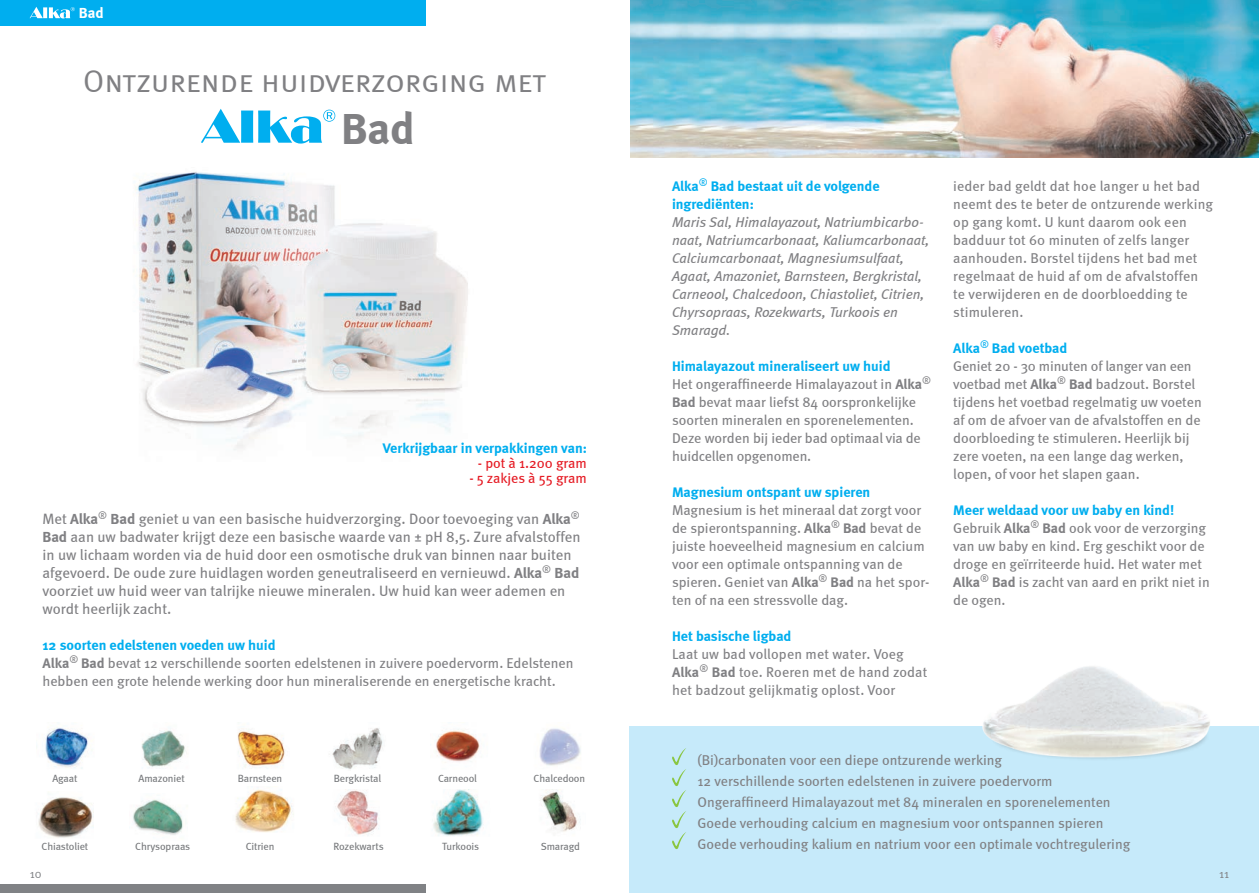
<style>
.page{position:relative;width:1259px;height:893px;background:#fff}
.page>*{position:absolute;margin:0;border:0;box-sizing:border-box;transform-origin:0 0}
.t1{font:700 44.7px "Meta";color:#808083}
.t2{font:31.5px "Meta Normal Caps";color:#808083}
.t3{font:15px/18px "Meta";color:#808083}
.t4{font:700 15px "Meta";color:#fff}
.t5{font:14.25px/18px "Meta";color:#808083}
.t6{font:italic 14.25px/18px "Meta";color:#808083}
.t7{font:700 14.25px/18px "Meta";color:#00aeef}
.t8{font:14.25px "Meta";color:#e51a23}
.t9{font:12px "Meta Normal Caps";color:#808285}
.t10{font:10.5px "Meta";letter-spacing:-.01em;color:#76787b}
.s1{font-weight:700}
</style>
<div class="page">
<img style="left:135px;top:172px;width:333px;height:278px">
<svg style="left:201px;top:109px;width:134px;height:35px"></svg>
<div style="left:0;top:0;width:425px;height:26px;background:#00aeef"></div>
<div style="left:0;top:884px;width:425px;height:9px;background:#808285"></div>
<img style="left:45px;top:728px;width:44px;height:41px">
<img style="left:141px;top:730px;width:45px;height:37px">
<img style="left:237px;top:728px;width:48px;height:41px">
<img style="left:332px;top:728px;width:51px;height:41px">
<img style="left:539px;top:728px;width:42px;height:38px">
<img style="left:436px;top:729px;width:44px;height:34px">
<img style="left:235px;top:789px;width:59px;height:44px">
<img style="left:133px;top:799px;width:50px;height:36px">
<img style="left:335px;top:790px;width:44px;height:45px">
<img style="left:433px;top:790px;width:50px;height:46px">
<img style="left:540px;top:790px;width:41px;height:42px">
<img style="left:38px;top:797px;width:55px;height:41px">
<svg style="left:30px;top:7px;width:45px;height:11px"></svg>
<div style="left:629px;top:726px;width:630px;height:167px;background:#c6eafa"></div>
<img style="left:631px;top:0;width:628px;height:158px">
<svg style="left:672px;top:748px;width:14px;height:101px"></svg>
<img style="left:982px;top:666px;width:228px;height:93px">
<p class="t4" style="left:79px;top:4px;width:26px">Bad</p>
<p class="t2" style="left:83px;top:63px;width:465px">Ontzurende huidverzorging met</p>
<p class="t1" style="left:341px;top:102px;width:75px">Bad</p>
<p class="t7" style="left:383px;top:439px;width:206px">Verkrijgbaar in verpakkingen van:</p>
<p class="t8" style="left:478px;top:455px;width:111px">- pot à 1.200 gram</p>
<p class="t8" style="left:469px;top:470px;width:119px">- 5 zakjes à 55 gram</p>
<p class="t3" style="left:43px;top:509px;width:539px">Met <span class="s1">Alka</span><sup>®</sup> <span class="s1">Bad</span> geniet u van een basische huidverzorging. Door toevoeging van <span class="s1">Alka</span><sup>® </sup><span class="s1">Bad</span> aan uw badwater krijgt deze een basische waarde van ± pH 8,5. Zure afvalstoffen in uw lichaam worden via de huid door een osmotische druk van binnen naar buiten afgevoerd. De oude zure huidlagen worden geneutraliseerd en vernieuwd. <span class="s1">Alka</span><sup>®</sup> <span class="s1">Bad </span>voorziet uw huid weer van talrijke nieuwe mineralen. Uw huid kan weer ademen en wordt heerlijk zacht.</p>
<p class="t7" style="left:43px;top:635px;width:235px">12 soorten edelstenen voeden uw huid</p>
<p class="t5" style="left:43px;top:653px;width:532px"><span class="s1">Alka</span><sup>®</sup> <span class="s1">Bad</span> bevat 12 verschillende soorten edelstenen in zuivere poedervorm. Edelstenen hebben een grote helende werking door hun mineraliserende en energetische kracht.</p>
<p class="t10" style="left:52px;top:772px;width:27px">Agaat</p>
<p class="t10" style="left:41px;top:840px;width:48px">Chiastoliet</p>
<p class="t9" style="left:30px;top:866px;width:13px">10</p>
<p class="t10" style="left:139px;top:772px;width:48px">Amazoniet</p>
<p class="t10" style="left:135px;top:840px;width:56px">Chrysopraas</p>
<p class="t10" style="left:238px;top:772px;width:46px">Barnsteen</p>
<p class="t10" style="left:246px;top:840px;width:30px">Citrien</p>
<p class="t10" style="left:334px;top:772px;width:49px">Bergkristal</p>
<p class="t10" style="left:333px;top:840px;width:52px">Rozekwarts</p>
<p class="t10" style="left:438px;top:772px;width:40px">Carneool</p>
<p class="t10" style="left:442px;top:840px;width:38px">Turkoois</p>
<p class="t10" style="left:533px;top:772px;width:53px">Chalcedoon</p>
<p class="t10" style="left:541px;top:840px;width:41px">Smaragd</p>
<p class="t7" style="left:672px;top:176px;width:209px">Alka<sup>®</sup> Bad bestaat uit de volgende ingrediënten:</p>
<p class="t6" style="left:672px;top:212px;width:259px">Maris Sal, Himalayazout, Natriumbicarbo&shy;naat, Natriumcarbonaat, Kaliumcarbonaat, Calciumcarbonaat, Magnesiumsulfaat, Agaat, Amazoniet, Barnsteen, Bergkristal, Carneool, Chalcedoon, Chiastoliet, Citrien, Chyrsopraas, Rozekwarts, Turkoois en Smaragd.</p>
<p class="t7" style="left:672px;top:356px;width:220px">Himalayazout mineraliseert uw huid</p>
<p class="t5" style="left:672px;top:374px;width:260px">Het ongeraffineerde Himalayazout in <span class="s1">Alka</span><sup>® </sup><span class="s1">Bad</span> bevat maar liefst 84 oorspronkelijke soorten mineralen en sporenelementen.<br>Deze worden bij ieder bad optimaal via de huidcellen opgenomen.</p>
<p class="t7" style="left:672px;top:482px;width:200px">Magnesium ontspant uw spieren</p>
<p class="t5" style="left:672px;top:500px;width:259px">Magnesium is het mineraal dat zorgt voor de spierontspanning. <span class="s1">Alka</span><sup>®</sup> <span class="s1">Bad</span> bevat de juiste hoeveelheid magnesium en calcium voor een optimale ontspanning van de spieren. Geniet van <span class="s1">Alka</span><sup>®</sup> <span class="s1">Bad</span> na het spor&shy;ten of na een stressvolle dag.</p>
<p class="t7" style="left:672px;top:626px;width:121px">Het basische ligbad</p>
<p class="t5" style="left:672px;top:644px;width:257px">Laat uw bad vollopen met water. Voeg<br><span class="s1">Alka</span><sup>®</sup> <span class="s1">Bad</span> toe. Roeren met de hand zodat het badzout gelijkmatig oplost. Voor</p>
<p class="t5" style="left:953px;top:176px;width:261px">ieder bad geldt dat hoe langer u het bad neemt des te beter de ontzurende werking op gang komt. U kunt daarom ook een badduur tot 60 minuten of zelfs langer aanhouden. Borstel tijdens het bad met regelmaat de huid af om de afvalstoffen te verwijderen en de doorbloedding te stimuleren.</p>
<p class="t7" style="left:953px;top:338px;width:116px">Alka<sup>®</sup> Bad voetbad</p>
<p class="t5" style="left:953px;top:356px;width:250px">Geniet 20 - 30 minuten of langer van een voetbad met <span class="s1">Alka</span><sup>®</sup> <span class="s1">Bad</span> badzout. Borstel tijdens het voetbad regelmatig uw voeten af om de afvoer van de afvalstoffen en de doorbloeding te stimuleren. Heerlijk bij zere voeten, na een lange dag werken, lopen, of voor het slapen gaan.</p>
<p class="t7" style="left:953px;top:500px;width:222px">Meer weldaad voor uw baby en kind!</p>
<p class="t5" style="left:953px;top:518px;width:258px">Gebruik <span class="s1">Alka</span><sup>®</sup> <span class="s1">Bad</span> ook voor de verzorging van uw baby en kind. Erg geschikt voor de droge en geïrriteerde huid. Het water met <span class="s1">Alka</span><sup>®</sup> <span class="s1">Bad</span> is zacht van aard en prikt niet in de ogen.</p>
<p class="t5" style="left:697px;top:751px;width:306px">(Bi)carbonaten voor een diepe ontzurende werking</p>
<p class="t5" style="left:697px;top:772px;width:356px">12 verschillende soorten edelstenen in zuivere poedervorm</p>
<p class="t5" style="left:697px;top:793px;width:415px">Ongeraffineerd Himalayazout met 84 mineralen en sporenelementen</p>
<p class="t5" style="left:697px;top:814px;width:407px">Goede verhouding calcium en magnesium voor ontspannen spieren</p>
<p class="t5" style="left:697px;top:835px;width:434px">Goede verhouding kalium en natrium voor een optimale vochtregulering</p>
<p class="t9" style="left:1219px;top:866px;width:12px">11</p>
</div>
